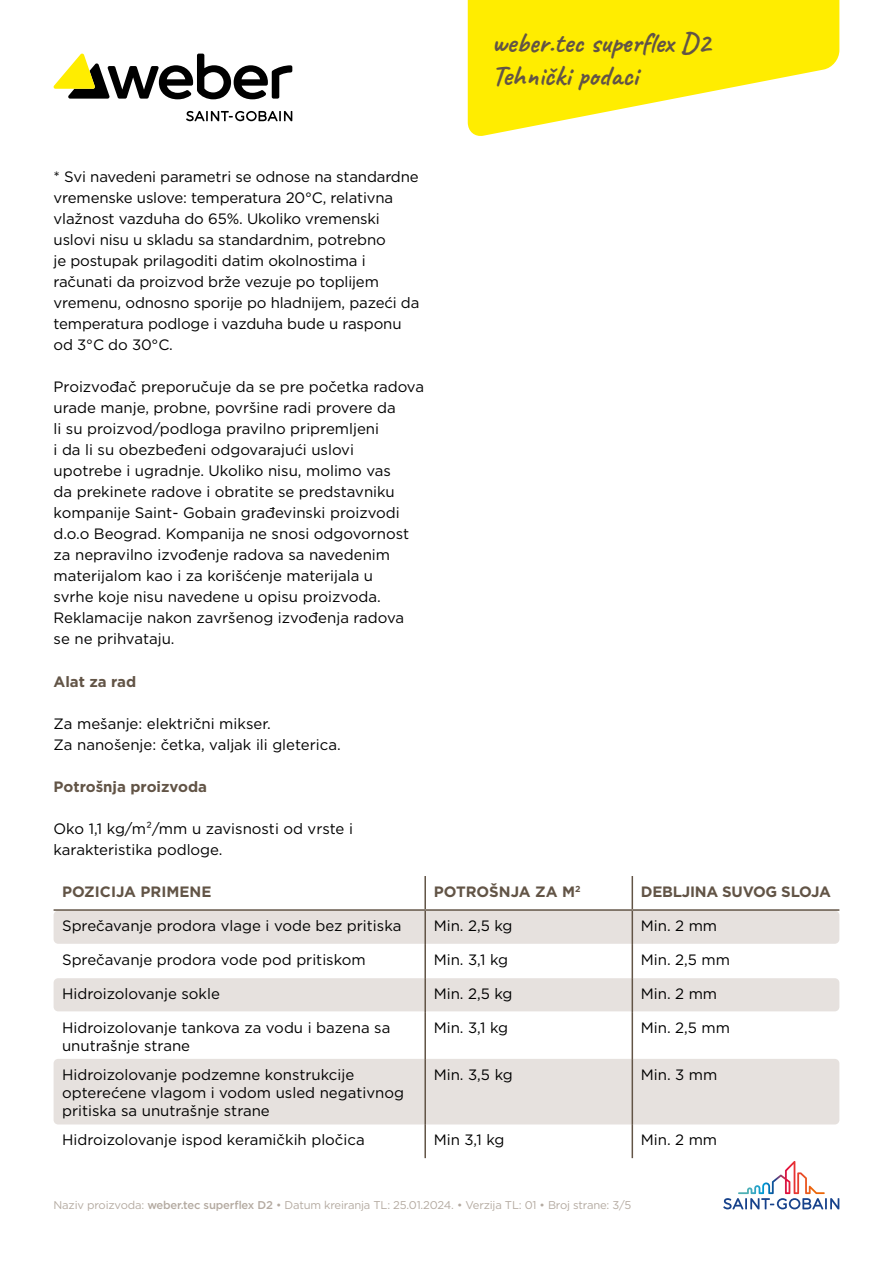
<style>
.page{position:relative;width:893px;height:1263px;background:#fff}
.page>*{position:absolute;margin:0;border:0;box-sizing:border-box;transform-origin:0 0}
.t1{font:700 28.5px/33px "Caveat";color:#625446}
.t2{font:15px/21px "Gotham";color:#000}
.t3{font:700 15px "Gotham";color:#625446}
.t4{font:11.25px "Gotham";letter-spacing:-.015em;color:#b4aaa1}
.s1{font-weight:500}
</style>
<div class="page">
<div style="left:54px;top:910px;width:785px;height:34px;background:#e6e1de;border-radius:5px"></div>
<div style="left:54px;top:978px;width:785px;height:33px;background:#e6e1de;border-radius:5px"></div>
<div style="left:54px;top:1059px;width:785px;height:65px;background:#e6e1de;border-radius:5px"></div>
<svg style="left:468px;top:0;width:371px;height:136px;fill:#ffed00"></svg>
<svg style="left:186px;top:111px;width:106px;height:10px"></svg>
<svg style="left:53px;top:53px;width:239px;height:46px"></svg>
<svg style="left:723px;top:1161px;width:116px;height:48px"></svg>
<hr style="left:424px;top:911px;width:2px;height:33px;background:#625446">
<hr style="left:424px;top:944px;width:2px;height:34px;background:#625446">
<hr style="left:424px;top:978px;width:2px;height:34px;background:#625446">
<hr style="left:424px;top:1012px;width:2px;height:47px;background:#625446">
<hr style="left:424px;top:1059px;width:2px;height:65px;background:#625446">
<hr style="left:424px;top:1124px;width:2px;height:34px;background:#625446">
<hr style="left:424px;top:876px;width:2px;height:33px;background:#625446">
<hr style="left:632px;top:876px;width:1px;height:33px;background:#625446">
<hr style="left:632px;top:911px;width:1px;height:33px;background:#625446">
<hr style="left:632px;top:944px;width:1px;height:34px;background:#625446">
<hr style="left:632px;top:978px;width:1px;height:34px;background:#625446">
<hr style="left:632px;top:1012px;width:1px;height:47px;background:#625446">
<hr style="left:632px;top:1059px;width:1px;height:65px;background:#625446">
<hr style="left:632px;top:1124px;width:1px;height:34px;background:#625446">
<hr style="left:54px;top:909px;width:371px;height:2px;background:#625446">
<hr style="left:425px;top:909px;width:207px;height:2px;background:#625446">
<hr style="left:632px;top:909px;width:207px;height:2px;background:#625446">
<h1 class="t1" style="left:492px;top:26px;width:220px">weber.tec superflex D2<br>Tehnički podaci</h1>
<p class="t2" style="left:54px;top:166px;width:367px">* Svi navedeni parametri se odnose na standardne vremenske uslove: temperatura 20°C, relativna vlažnost vazduha do 65%. Ukoliko vremenski uslovi nisu u skladu sa standardnim, potrebno<br>je postupak prilagoditi datim okolnostima i računati da proizvod brže vezuje po toplijem vremenu, odnosno sporije po hladnijem, pazeći da temperatura podloge i vazduha bude u rasponu od 3°C do 30°C.</p>
<p class="t2" style="left:54px;top:376px;width:372px">Proizvođač preporučuje da se pre početka radova urade manje, probne, površine radi provere da<br>li su proizvod/podloga pravilno pripremljeni<br>i da li su obezbeđeni odgovarajući uslovi upotrebe i ugradnje. Ukoliko nisu, molimo vas<br>da prekinete radove i obratite se predstavniku kompanije Saint- Gobain građevinski proizvodi d.o.o Beograd. Kompanija ne snosi odgovornost za nepravilno izvođenje radova sa navedenim materijalom kao i za korišćenje materijala u<br>svrhe koje nisu navedene u opisu proizvoda.<br>Reklamacije nakon završenog izvođenja radova se ne prihvataju.</p>
<p class="t3" style="left:54px;top:671px;width:84px">Alat za rad</p>
<p class="t2" style="left:54px;top:713px;width:289px">Za mešanje: električni mikser.<br>Za nanošenje: četka, valjak ili gleterica.</p>
<p class="t3" style="left:54px;top:777px;width:155px">Potrošnja proizvoda</p>
<p class="t2" style="left:54px;top:818px;width:301px">Oko 1,1 kg/m²/mm u zavisnosti od vrste i karakteristika podloge.</p>
<p class="t3" style="left:62px;top:881px;width:151px">POZICIJA PRIMENE</p>
<p class="t3" style="left:434px;top:881px;width:148px">POTROŠNJA ZA M<sup>2</sup></p>
<p class="t3" style="left:641px;top:881px;width:192px">DEBLJINA SUVOG SLOJA</p>
<p class="t2" style="left:62px;top:914px;width:341px">Sprečavanje prodora vlage i vode bez pritiska</p>
<p class="t2" style="left:434px;top:914px;width:80px">Min. 2,5 kg</p>
<p class="t2" style="left:641px;top:914px;width:78px">Min. 2 mm</p>
<p class="t2" style="left:62px;top:948px;width:305px">Sprečavanje prodora vode pod pritiskom</p>
<p class="t2" style="left:434px;top:948px;width:76px">Min. 3,1 kg</p>
<p class="t2" style="left:641px;top:948px;width:91px">Min. 2,5 mm</p>
<p class="t2" style="left:62px;top:982px;width:159px">Hidroizolovanje sokle</p>
<p class="t2" style="left:434px;top:982px;width:80px">Min. 2,5 kg</p>
<p class="t2" style="left:641px;top:982px;width:78px">Min. 2 mm</p>
<p class="t2" style="left:62px;top:1018px;width:330px;line-height:18px">Hidroizolovanje tankova za vodu i bazena sa unutrašnje strane</p>
<p class="t2" style="left:434px;top:1016px;width:76px">Min. 3,1 kg</p>
<p class="t2" style="left:641px;top:1016px;width:91px">Min. 2,5 mm</p>
<p class="t2" style="left:62px;top:1065px;width:343px;line-height:18px">Hidroizolovanje podzemne konstrukcije opterećene vlagom i vodom usled negativnog pritiska sa unutrašnje strane</p>
<p class="t2" style="left:434px;top:1063px;width:81px">Min. 3,5 kg</p>
<p class="t2" style="left:641px;top:1063px;width:78px">Min. 3 mm</p>
<p class="t2" style="left:62px;top:1128px;width:304px">Hidroizolovanje ispod keramičkih pločica</p>
<p class="t2" style="left:434px;top:1128px;width:72px">Min 3,1 kg</p>
<p class="t2" style="left:641px;top:1128px;width:78px">Min. 2 mm</p>
<p class="t4" style="left:54px;top:1198px;width:579px">Naziv proizvoda: <span class="s1">weber.tec superflex D2</span> • Datum kreiranja TL: 25.01.2024. • Verzija TL: 01 • Broj strane: 3/5</p>
</div>
